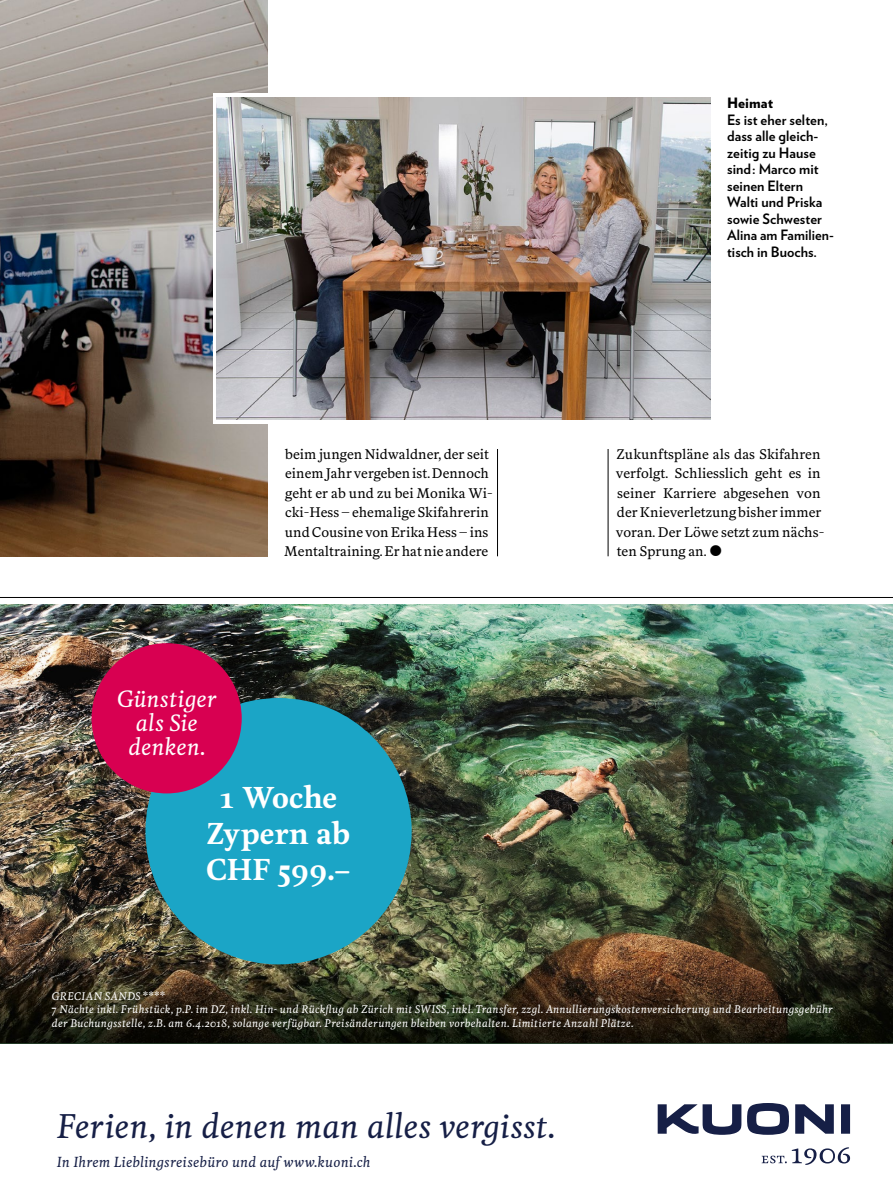
<style>
.page{position:relative;width:893px;height:1200px;background:#fff}
.page>*{position:absolute;margin:0;border:0;box-sizing:border-box;transform-origin:0 0}
.t1{font:italic 500 31.95px "Feijoa";letter-spacing:.005em;color:#161f46}
.t2{font:700 28.35px/35.7px "Feijoa";color:#fff;text-align:center}
.t3{font:italic 500 22.2px/24.5px "Feijoa";letter-spacing:.005em;color:#fff;text-align:center}
.t4{font:700 14.25px/16.5px "Verlag";letter-spacing:.005em;color:#000}
.t5{font:900 14.25px "Verlag";letter-spacing:.005em;color:#000}
.t6{font:13.8px/19.5px "Superior Text";color:#000}
.t7{font:italic 500 13.65px "Feijoa";letter-spacing:.015em;color:#161f46}
.t8{font:italic 10.35px/13.5px "Kuoni Feijoa";letter-spacing:.035em;color:#fff}
.s1{font-size:31.35px}
</style>
<div class="page">
<img style="left:0;top:1px;width:268px;height:555px">
<hr style="left:497px;top:449px;width:1px;height:107px;background:#000">
<hr style="left:608px;top:449px;width:1px;height:107px;background:#000">
<svg style="left:213px;top:93px;width:498px;height:331px"></svg>
<img style="left:217px;top:98px;width:493px;height:321px">
<hr style="left:0;top:597px;width:892px;height:1px;background:#000">
<img style="left:0;top:604px;width:892px;height:437px">
<svg style="left:0;top:1041px;width:892px;height:1px"></svg>
<svg style="left:658px;top:1103px;width:192px;height:31px"></svg>
<svg style="left:762px;top:1147px;width:88px;height:17px"></svg>
<div style="left:145px;top:697px;width:267px;height:267px;background:#1ba5c6;border-radius:50%"></div>
<div style="left:92px;top:643px;width:150px;height:150px;background:#d80051;border-radius:50%"></div>
<p class="t5" style="left:727px;top:91px;width:48px">Heimat</p>
<p class="t4" style="left:727px;top:110px;width:108px">Es ist eher selten, dass alle gleich&shy;zeitig zu Hause sind: Marco mit seinen Eltern<br>Walti und Priska sowie Schwester<br>Alina am Familien&shy;tisch in Buochs.</p>
<h3 class="t3" style="left:117px;top:686px;width:101px">Günstiger als Sie denken.</h3>
<p class="t6" style="left:284px;top:444px;width:210px">beim jungen Nidwaldner, der seit einem Jahr vergeben ist. Dennoch geht er ab und zu bei Monika Wi&shy;cki-Hess – ehemalige Skifahrerin und Cousine von Erika Hess – ins<br>Mentaltraining. Er hat nie andere</p>
<p class="t6" style="left:616px;top:444px;width:210px">Zukunftspläne als das Skifahren verfolgt. Schliesslich geht es in seiner Karriere abgesehen von der Knieverletzung bisher immer voran. Der Löwe setzt zum nächs&shy;ten Sprung an.</p>
<h2 class="t2" style="left:206px;top:780px;width:146px">1 Woche<br>Zypern ab<br>CHF 599.–</h2>
<p class="t8" style="left:52px;top:989px;width:782px">GRECIAN SANDS <sup>SSSS<br></sup>7 Nächte inkl. Frühstück, p.P. im DZ, inkl. Hin- und Rückflug ab Zürich mit SWISS, inkl. Transfer, zzgl. Annullierungskostenversicherung und Bearbeitungsgebühr der Buchungsstelle, z.B. am 6.4.2018, solange verfügbar. Preisänderungen bleiben vorbehalten. Limitierte Anzahl Plätze.</p>
<h1 class="t1" style="left:57px;top:1105px;width:499px">Ferien, in denen man alles ver<span class="s1">gisst.</span></h1>
<p class="t7" style="left:57px;top:1152px;width:315px">In Ihrem Lieblingsreisebüro und auf www.kuoni.ch</p>
</div>
